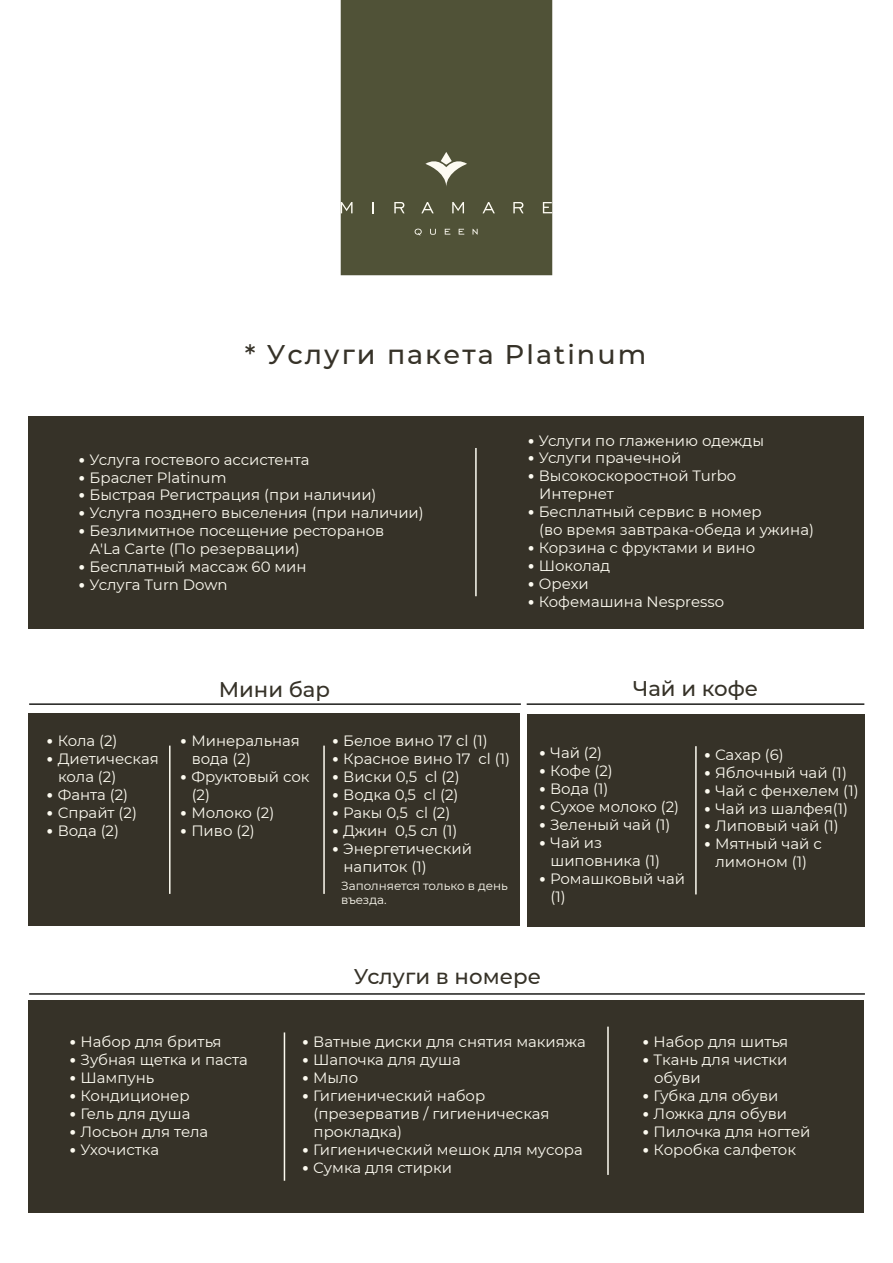
<style>
.page{position:relative;width:893px;height:1263px;background:#fff}
.page>*{position:absolute;margin:0;border:0;box-sizing:border-box;transform-origin:0 0}
.t1{font:500 27px "Montserrat";letter-spacing:.075em;color:#363228}
.t2{font:500 21.3px "Montserrat";color:#363228}
.t3{font:15px/18px "Montserrat";color:#fdfbf1}
.t4{font:11.85px/14.2px "Montserrat";color:#fdfbf1}
.s1{font-family:"Calibri"}
</style>
<div class="page">
<div style="left:29px;top:416px;width:835px;height:212px;background:#363228"></div>
<div style="left:29px;top:714px;width:491px;height:212px;background:#363228"></div>
<div style="left:527px;top:714px;width:337px;height:212px;background:#363228"></div>
<hr style="left:323px;top:746px;width:2px;height:148px;background:#fdfbf1">
<hr style="left:169px;top:746px;width:2px;height:148px;background:#fdfbf1">
<hr style="left:695px;top:746px;width:2px;height:148px;background:#fdfbf1">
<div style="left:29px;top:1000px;width:835px;height:212px;background:#363228"></div>
<hr style="left:607px;top:1027px;width:2px;height:148px;background:#fdfbf1">
<hr style="left:284px;top:1032px;width:1px;height:149px;background:#fdfbf1">
<hr style="left:29px;top:703px;width:492px;height:2px;background:#1d1d1b">
<hr style="left:29px;top:993px;width:836px;height:2px;background:#1d1d1b">
<hr style="left:527px;top:703px;width:337px;height:2px;background:#1d1d1b">
<div style="left:341px;top:0;width:211px;height:275px;background:#505237"></div>
<svg style="left:341px;top:202px;width:11px;height:11px"></svg>
<svg style="left:394px;top:202px;width:11px;height:11px"></svg>
<svg style="left:421px;top:202px;width:13px;height:11px"></svg>
<svg style="left:452px;top:202px;width:12px;height:11px"></svg>
<svg style="left:482px;top:202px;width:13px;height:11px"></svg>
<svg style="left:513px;top:202px;width:11px;height:11px"></svg>
<svg style="left:543px;top:202px;width:9px;height:11px"></svg>
<svg style="left:425px;top:152px;width:42px;height:35px"></svg>
<svg style="left:415px;top:229px;width:7px;height:6px"></svg>
<svg style="left:430px;top:229px;width:6px;height:6px"></svg>
<svg style="left:445px;top:229px;width:5px;height:6px"></svg>
<svg style="left:459px;top:229px;width:5px;height:6px"></svg>
<svg style="left:473px;top:229px;width:5px;height:6px"></svg>
<hr style="left:475px;top:448px;width:2px;height:148px;background:#fdfbf1">
<h1 class="t1" style="left:245px;top:336px;width:403px">* Услуги пакета Platinum</h1>
<p class="t3" style="left:78px;top:450px;width:233px"><span class="s1">•</span> Услуга гостевого ассистента</p>
<p class="t3" style="left:78px;top:468px;width:150px"><span class="s1">•</span> Браслет Platinum</p>
<p class="t3" style="left:78px;top:486px;width:300px"><span class="s1">•</span> Быстрая Регистрация (при наличии)</p>
<p class="t3" style="left:78px;top:503px;width:347px"><span class="s1">•</span> Услуга позднего выселения (при наличии)</p>
<p class="t3" style="left:90px;top:521px;width:296px;text-indent:-12px"><span class="s1">•</span> Безлимитное посещение ресторанов<br>A'La Carte (По резервации)</p>
<p class="t3" style="left:78px;top:557px;width:230px"><span class="s1">•</span> Бесплатный массаж 60 мин</p>
<p class="t3" style="left:78px;top:575px;width:151px"><span class="s1">•</span> Услуга Turn Down</p>
<p class="t3" style="left:527px;top:431px;width:238px"><span class="s1">•</span> Услуги по глажению одежды</p>
<p class="t3" style="left:527px;top:449px;width:155px"><span class="s1">•</span> Услуги прачечной</p>
<p class="t3" style="left:539px;top:466px;width:199px;text-indent:-12px"><span class="s1">•</span> Высокоскоростной Turbo<br>Интернет</p>
<p class="t3" style="left:539px;top:502px;width:276px;text-indent:-12px"><span class="s1">•</span> Бесплатный сервис в номер<br>(во время завтрака-обеда и ужина)</p>
<p class="t3" style="left:527px;top:538px;width:229px"><span class="s1">•</span> Корзина с фруктами и вино</p>
<p class="t3" style="left:527px;top:556px;width:84px"><span class="s1">•</span> Шоколад</p>
<p class="t3" style="left:527px;top:574px;width:63px"><span class="s1">•</span> Орехи</p>
<p class="t3" style="left:527px;top:592px;width:198px"><span class="s1">•</span> Кофемашина Nespresso</p>
<p class="t3" style="left:46px;top:731px;width:73px"><span class="s1">•</span> Кола (2)</p>
<p class="t3" style="left:58px;top:749px;width:102px;text-indent:-12px"><span class="s1">•</span> Диетическая кола (2)</p>
<p class="t3" style="left:46px;top:785px;width:83px"><span class="s1">•</span> Фанта (2)</p>
<p class="t3" style="left:46px;top:803px;width:92px"><span class="s1">•</span> Спрайт (2)</p>
<p class="t3" style="left:46px;top:821px;width:74px"><span class="s1">•</span> Вода (2)</p>
<h2 class="t2" style="left:219px;top:675px;width:113px">Мини бар</h2>
<h2 class="t2" style="left:633px;top:673px;width:127px">Чай и кофе</h2>
<p class="t3" style="left:192px;top:731px;width:110px;text-indent:-12px"><span class="s1">•</span> Минеральная вода (2)</p>
<p class="t3" style="left:192px;top:767px;width:119px;text-indent:-12px"><span class="s1">•</span> Фруктовый сок (2)</p>
<p class="t3" style="left:180px;top:803px;width:96px"><span class="s1">•</span> Молоко (2)</p>
<p class="t3" style="left:180px;top:821px;width:76px"><span class="s1">•</span> Пиво (2)</p>
<p class="t3" style="left:332px;top:731px;width:157px"><span class="s1">•</span> Белое вино 17 cl (1)</p>
<p class="t3" style="left:332px;top:749px;width:180px"><span class="s1">•</span> Красное вино 17 cl (1)</p>
<p class="t3" style="left:332px;top:767px;width:129px"><span class="s1">•</span> Виски 0,5 cl (2)</p>
<p class="t3" style="left:332px;top:785px;width:128px"><span class="s1">•</span> Водка 0,5 cl (2)</p>
<p class="t3" style="left:332px;top:803px;width:120px"><span class="s1">•</span> Ракы 0,5 cl (2)</p>
<p class="t3" style="left:332px;top:821px;width:127px"><span class="s1">•</span> Джин 0,5 сл (1)</p>
<p class="t3" style="left:344px;top:839px;width:130px;text-indent:-12px"><span class="s1">•</span> Энергетический напиток (1)</p>
<p class="t4" style="left:341px;top:878px;width:168px">Заполняется только в день въезда.</p>
<p class="t3" style="left:539px;top:743px;width:65px"><span class="s1">•</span> Чай (2)</p>
<p class="t3" style="left:539px;top:761px;width:76px"><span class="s1">•</span> Кофе (2)</p>
<p class="t3" style="left:539px;top:779px;width:71px"><span class="s1">•</span> Вода (1)</p>
<p class="t3" style="left:539px;top:797px;width:142px"><span class="s1">•</span> Сухое молоко (2)</p>
<p class="t3" style="left:539px;top:815px;width:133px"><span class="s1">•</span> Зеленый чай (1)</p>
<p class="t3" style="left:550px;top:833px;width:111px;text-indent:-12px"><span class="s1">•</span> Чай из шиповника (1)</p>
<p class="t3" style="left:550px;top:869px;width:136px;text-indent:-12px"><span class="s1">•</span> Ромашковый чай (1)</p>
<p class="t3" style="left:704px;top:745px;width:82px"><span class="s1">•</span> Сахар (6)</p>
<p class="t3" style="left:704px;top:763px;width:145px"><span class="s1">•</span> Яблочный чай (1)</p>
<p class="t3" style="left:704px;top:781px;width:156px"><span class="s1">•</span> Чай с фенхелем (1)</p>
<p class="t3" style="left:704px;top:799px;width:146px"><span class="s1">•</span> Чай из шалфея(1)</p>
<p class="t3" style="left:704px;top:816px;width:137px"><span class="s1">•</span> Липовый чай (1)</p>
<p class="t3" style="left:704px;top:834px;width:120px;text-align:center"><span class="s1">•</span> Мятный чай с лимоном (1)</p>
<h2 class="t2" style="left:354px;top:961px;width:189px">Услуги в номере</h2>
<p class="t3" style="left:69px;top:1032px;width:154px"><span class="s1">•</span> Набор для бритья</p>
<p class="t3" style="left:69px;top:1050px;width:180px"><span class="s1">•</span> Зубная щетка и паста</p>
<p class="t3" style="left:69px;top:1068px;width:87px"><span class="s1">•</span> Шампунь</p>
<p class="t3" style="left:69px;top:1086px;width:122px"><span class="s1">•</span> Кондиционер</p>
<p class="t3" style="left:69px;top:1104px;width:123px"><span class="s1">•</span> Гель для душа</p>
<p class="t3" style="left:69px;top:1122px;width:140px"><span class="s1">•</span> Лосьон для тела</p>
<p class="t3" style="left:69px;top:1140px;width:91px"><span class="s1">•</span> Ухочистка</p>
<p class="t3" style="left:302px;top:1032px;width:286px"><span class="s1">•</span> Ватные диски для снятия макияжа</p>
<p class="t3" style="left:302px;top:1050px;width:160px"><span class="s1">•</span> Шапочка для душа</p>
<p class="t3" style="left:302px;top:1068px;width:58px"><span class="s1">•</span> Мыло</p>
<p class="t3" style="left:314px;top:1086px;width:238px;text-indent:-12px"><span class="s1">•</span> Гигиенический набор (презерватив / гигиеническая прокладка)</p>
<p class="t3" style="left:302px;top:1140px;width:282px"><span class="s1">•</span> Гигиенический мешок для мусора</p>
<p class="t3" style="left:302px;top:1158px;width:152px"><span class="s1">•</span> Сумка для стирки</p>
<p class="t3" style="left:642px;top:1032px;width:148px"><span class="s1">•</span> Набор для шитья</p>
<p class="t3" style="left:654px;top:1050px;width:135px;text-indent:-12px"><span class="s1">•</span> Ткань для чистки обуви</p>
<p class="t3" style="left:642px;top:1086px;width:138px"><span class="s1">•</span> Губка для обуви</p>
<p class="t3" style="left:642px;top:1104px;width:146px"><span class="s1">•</span> Ложка для обуви</p>
<p class="t3" style="left:642px;top:1122px;width:170px"><span class="s1">•</span> Пилочка для ногтей</p>
<p class="t3" style="left:642px;top:1140px;width:155px"><span class="s1">•</span> Коробка салфеток</p>
</div>
